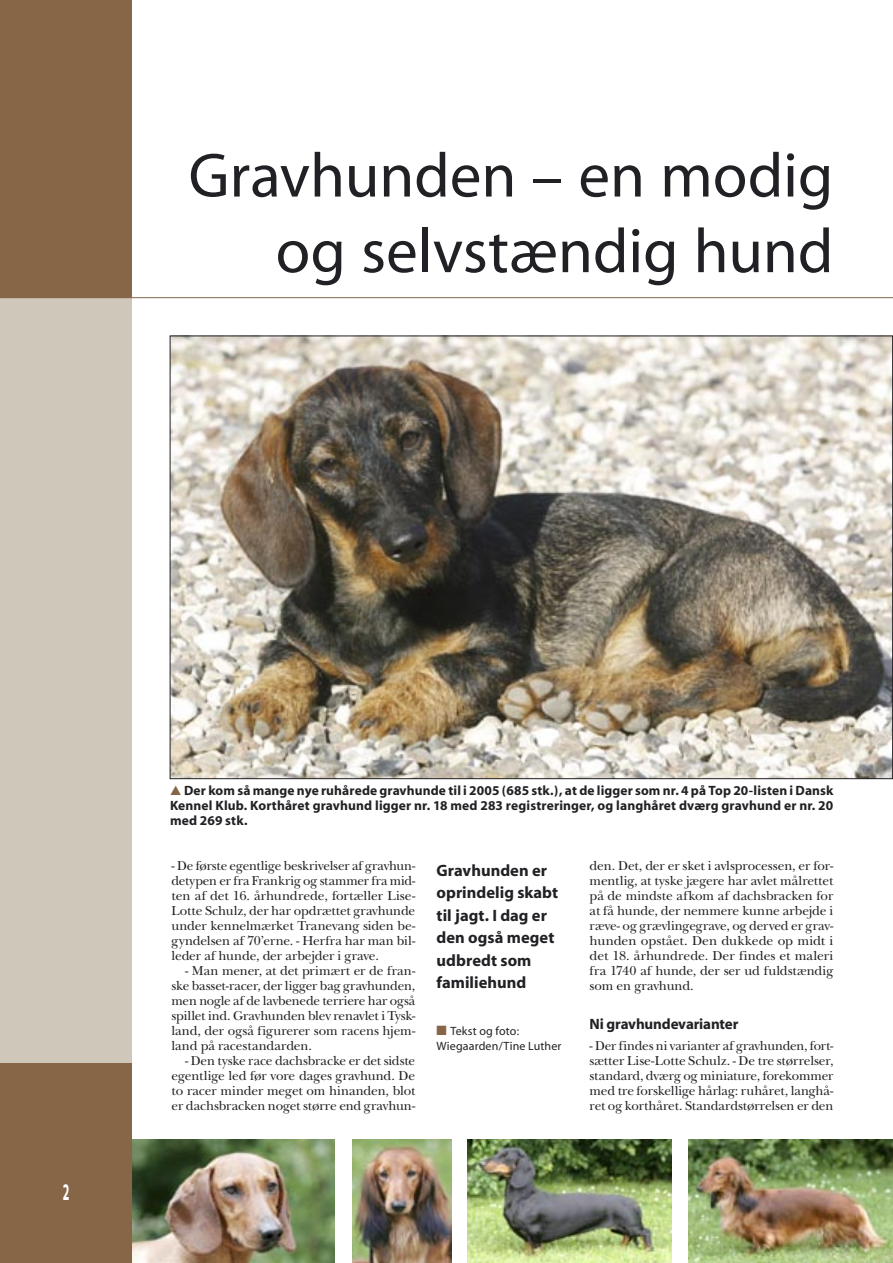
<style>
.page{position:relative;width:893px;height:1263px;background:#fff}
.page>*{position:absolute;margin:0;border:0;box-sizing:border-box;transform-origin:0 0}
.Rubrik{font:63px/75.6px "Myriad";color:#212125;text-align:right}
.Normal{font:700 24px "Myriad";color:#fff;scale:.5 1}
.Underrubrik{font:700 16.5px/22.5px "Myriad";color:#212125}
.Mellemrubrik{font:700 15px "Myriad";letter-spacing:-.01em;color:#212125}
.Brød_m_indryk{font:13.5px/15px "New Baskerville";letter-spacing:-.01em;color:#212125;text-align:justify}
.Brød_u_indryk{font:13.5px/15px "New Baskerville";letter-spacing:-.01em;color:#212125;text-align:justify}
.Billedtekst{font:700 13.5px/15px "Myriad";letter-spacing:.01em;color:#212125;text-align:justify}
.Byline{font:12px "Myriad";letter-spacing:.01em;color:#212125}
.Brød_m_indryk-2{font:12px "Myriad";letter-spacing:.01em;color:#212125}
.s1{color:#876547}
</style>
<div class="page">
<img style="left:132px;top:1140px;width:203px;height:123px">
<div style="left:0;top:0;width:132px;height:1263px;background:#cfc7ba"></div>
<div style="left:0;top:0;width:132px;height:298px;background:#876547"></div>
<div style="left:0;top:1063px;width:132px;height:200px;background:#876547"></div>
<img style="left:172px;top:338px;width:719px;height:439px">
<hr style="left:0;top:297px;width:893px;height:1px;background:#876547">
<img style="left:689px;top:1140px;width:204px;height:123px">
<img style="left:353px;top:1140px;width:98px;height:123px">
<img style="left:467px;top:1140px;width:204px;height:123px">
<p class="Rubrik" style="left:189px;top:140px;width:646px">Gravhunden – en modig og selvstændig hund</p>
<p class="Normal" style="left:63px;top:1180px;width:15px">2</p>
<p class="Billedtekst" style="left:170px;top:783px;width:665px;text-indent:14px">Der kom så mange nye ruhårede gravhunde til i 2005 (685 stk.), at de ligger som nr. 4 på Top 20-listen i Dansk Kennel Klub. Korthåret gravhund ligger nr. 18 med 283 registreringer, og langhåret dværg gravhund er nr. 20 med 269 stk.</p>
<p class="Brød_u_indryk" style="left:171px;top:858px;width:245px">- De første egentlige beskrivelser af gravhun&shy;detypen er fra Frankrig og stammer fra mid&shy;ten af det 16. århundrede, fortæller Lise-Lotte Schulz, der har opdrættet gravhunde under kennelmærket Tranevang siden be&shy;gyndelsen af 70’erne. - Herfra har man bil&shy;leder af hunde, der arbejder i grave.</p>
<p class="Brød_m_indryk" style="left:171px;top:963px;width:245px;text-indent:14px">- Man mener, at det primært er de fran&shy;ske basset-racer, der ligger bag gravhunden, men nogle af de lavbenede terriere har også spillet ind. Gravhunden blev renavlet i Tysk&shy;land, der også figurerer som racens hjem&shy;land på racestandarden.</p>
<p class="Brød_m_indryk" style="left:171px;top:1053px;width:245px;text-indent:14px">- Den tyske race dachsbracke er det sidste egentlige led før vore dages gravhund. De to racer minder meget om hinanden, blot er dachsbracken noget større end gravhun-</p>
<p class="Underrubrik" style="left:437px;top:859px;width:123px">Gravhunden er oprindelig skabt til jagt. I dag er den også meget udbredt som</p>
<p class="Underrubrik" style="left:437px;top:972px;width:91px">familiehund</p>
<p class="Brød_m_indryk-2" style="left:437px;top:1025px;width:84px"><span class="s1">■</span> Tekst og foto:</p>
<p class="Byline" style="left:437px;top:1040px;width:126px">Wiegaarden/Tine Luther</p>
<p class="Brød_m_indryk" style="left:590px;top:858px;width:245px">den. Det, der er sket i avlsprocessen, er for&shy;mentlig, at tyske jægere har avlet målrettet på de mindste afkom af dachsbracken for at få hunde, der nemmere kunne arbejde i ræve- og grævlingegrave, og derved er grav&shy;hunden opstået. Den dukkede op midt i det 18. århundrede. Der findes et maleri fra 1740 af hunde, der ser ud fuldstændig som en gravhund.</p>
<p class="Mellemrubrik" style="left:590px;top:1016px;width:150px">Ni gravhundevarianter</p>
<p class="Brød_u_indryk" style="left:590px;top:1038px;width:245px">- Der findes ni varianter af gravhunden, fort&shy;sætter Lise-Lotte Schulz. - De tre størrelser, standard, dværg og miniature, forekommer med tre forskellige hårlag: ruhåret, langhå&shy;ret og korthåret. Standardstørrelsen er den</p>
</div>
